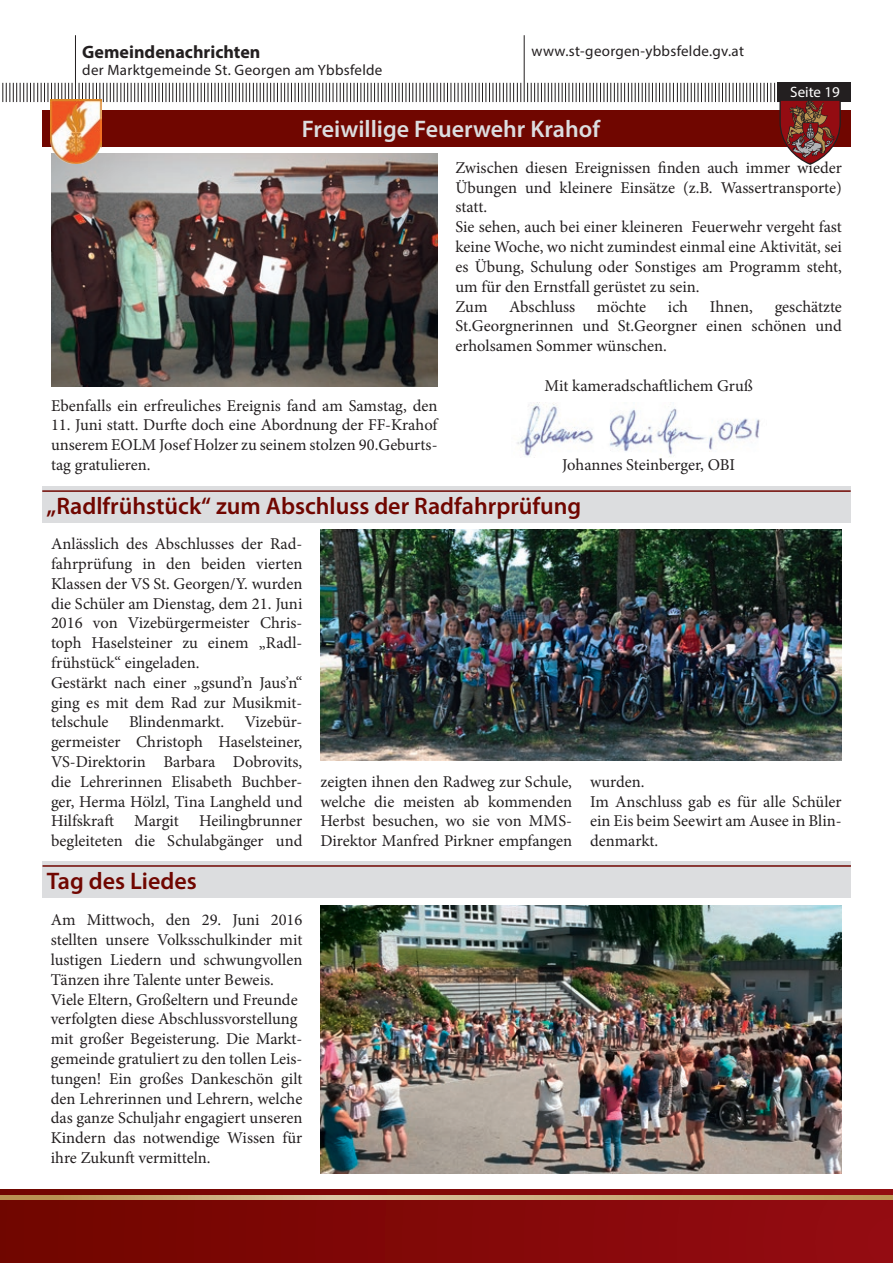
<style>
.page{position:relative;width:893px;height:1263px;background:#fff}
.page>*{position:absolute;margin:0;border:0;box-sizing:border-box;transform-origin:0 0}
.t1{font:600 24px "Myriad Pro";color:#700600}
.t2{font:600 24px "Myriad Pro";color:#dcdddf}
.t3{font:700 18px "Myriad Pro";color:#231f20}
.t4{font:16.5px/19.8px "Minion Pro";color:#231f20}
.t5{font:15px "Myriad Pro";letter-spacing:.02em;color:#231f20}
.t6{font:15px "Myriad Pro";color:#fff}
</style>
<div class="page">
<hr style="left:524px;top:35px;width:1px;height:67px;background:#231f20">
<hr style="left:75px;top:35px;width:1px;height:67px;background:#231f20">
<svg style="left:79px;top:83px;width:442px;height:19px"></svg>
<svg style="left:2px;top:83px;width:71px;height:19px"></svg>
<div style="left:778px;top:83px;width:73px;height:19px;background:#231f20"></div>
<div style="left:0;top:1189px;width:893px;height:74px;background:linear-gradient(to right,#730a02,#961015)"></div>
<svg style="left:0;top:1195px;width:893px;height:4px;background:#c9aa79"></svg>
<div style="left:43px;top:110px;width:808px;height:37px;background:#700600"></div>
<img style="left:517px;top:402px;width:243px;height:55px">
<img style="left:51px;top:153px;width:386px;height:233px">
<svg style="left:527px;top:83px;width:314px;height:82px"></svg>
<div style="left:42px;top:487px;width:809px;height:36px;background:#dcdddf"></div>
<div style="left:43px;top:861px;width:808px;height:37px;background:#dcdddf"></div>
<hr style="left:42px;top:490px;width:809px;height:2px;background:#700600">
<hr style="left:43px;top:865px;width:808px;height:2px;background:#700600">
<img style="left:320px;top:529px;width:522px;height:232px">
<img style="left:320px;top:905px;width:522px;height:269px">
<img style="left:51px;top:100px;width:51px;height:64px">
<p class="t3" style="left:82px;top:40px;width:180px">Gemeindenachrichten</p>
<p class="t5" style="left:532px;top:42px;width:214px">www.st-georgen-ybbsfelde.gv.at</p>
<p class="t5" style="left:82px;top:61px;width:302px">der Marktgemeinde St. Georgen am Ybbsfelde</p>
<h1 class="t2" style="left:302px;top:114px;width:300px">Freiwillige Feuerwehr Krahof</h1>
<p class="t6" style="left:790px;top:83px;width:51px">Seite 19</p>
<p class="t4" style="left:51px;top:395px;width:388px">Ebenfalls ein erfreuliches Ereignis fand am Samstag, den</p>
<p class="t4" style="left:51px;top:415px;width:388px;text-align:justify">11. Juni statt. Durfte doch eine Abordnung der FF-Krahof unserem EOLM Josef Holzer zu seinem stolzen 90.Geburts&shy;tag gratulieren.</p>
<p class="t4" style="left:455px;top:158px;width:388px">Zwischen diesen Ereignissen finden auch immer wieder Übungen und kleinere Einsätze (z.B. Wassertransporte) statt.<br>Sie sehen, auch bei einer kleineren Feuerwehr vergeht fast keine Woche, wo nicht zumindest einmal eine Aktivität, sei es Übung, Schulung oder Sonstiges am Programm steht, um für den Ernstfall gerüstet zu sein.<br>Zum</p>
<p class="t4" style="left:455px;top:296px;width:388px;text-align:justify;text-indent:319px">geschätzte St.Georgnerinnen und St.Georgner einen schönen und erholsamen Sommer wünschen.</p>
<p class="t4" style="left:545px;top:376px;width:210px">Mit kameradschaftlichem Gruß</p>
<p class="t4" style="left:509px;top:296px;width:67px">Abschluss</p>
<p class="t4" style="left:597px;top:296px;width:51px">möchte</p>
<p class="t4" style="left:668px;top:296px;width:22px">ich</p>
<p class="t4" style="left:710px;top:296px;width:45px">Ihnen,</p>
<p class="t4" style="left:562px;top:455px;width:175px">Johannes Steinberger, OBI</p>
<h1 class="t1" style="left:47px;top:490px;width:536px">„Radlfrühstück“ zum Abschluss der Radfahrprüfung</h1>
<p class="t4" style="left:51px;top:534px;width:253px">Anlässlich des Abschlusses der Rad&shy;fahrprüfung in den beiden vierten Klassen der VS St. Georgen/Y. wurden die Schüler am Dienstag, dem 21. Juni 2016 von Vizebürgermeister Chris&shy;toph Haselsteiner zu einem „Radl&shy;frühstück“ eingeladen.<br>Gestärkt nach einer „gsund’n Jaus’n“ ging es mit dem Rad zur Musikmit&shy;telschule Blindenmarkt. Vizebür&shy;germeister Christoph Haselsteiner, VS-Direktorin Barbara Dobrovits, die Lehrerinnen Elisabeth Buchber&shy;ger, Herma Hölzl, Tina Langheld und Hilfskraft Margit Heilingbrunner begleiteten die Schulabgänger und</p>
<h1 class="t1" style="left:47px;top:865px;width:151px">Tag des Liedes</h1>
<p class="t4" style="left:51px;top:910px;width:253px">Am Mittwoch, den 29. Juni 2016 stellten unsere Volksschulkinder mit lustigen Liedern und schwungvollen Tänzen ihre Talente unter Beweis.<br>Viele Eltern, Großeltern und Freunde verfolgten diese Abschlussvorstellung mit großer Begeisterung. Die Markt&shy;gemeinde gratuliert zu den tollen Leis&shy;tungen! Ein großes Dankeschön gilt den Lehrerinnen und Lehrern, welche das ganze Schuljahr engagiert unseren Kindern das notwendige Wissen für ihre Zukunft vermitteln.</p>
<p class="t4" style="left:320px;top:772px;width:253px;text-align:justify">zeigten ihnen den Radweg zur Schule, welche die meisten ab kommenden Herbst besuchen, wo sie von MMS-Direktor Manfred Pirkner empfangen</p>
<p class="t4" style="left:590px;top:772px;width:253px">wurden.<br>Im Anschluss gab es für alle Schüler ein Eis beim Seewirt am Ausee in Blin&shy;denmarkt.</p>
</div>
